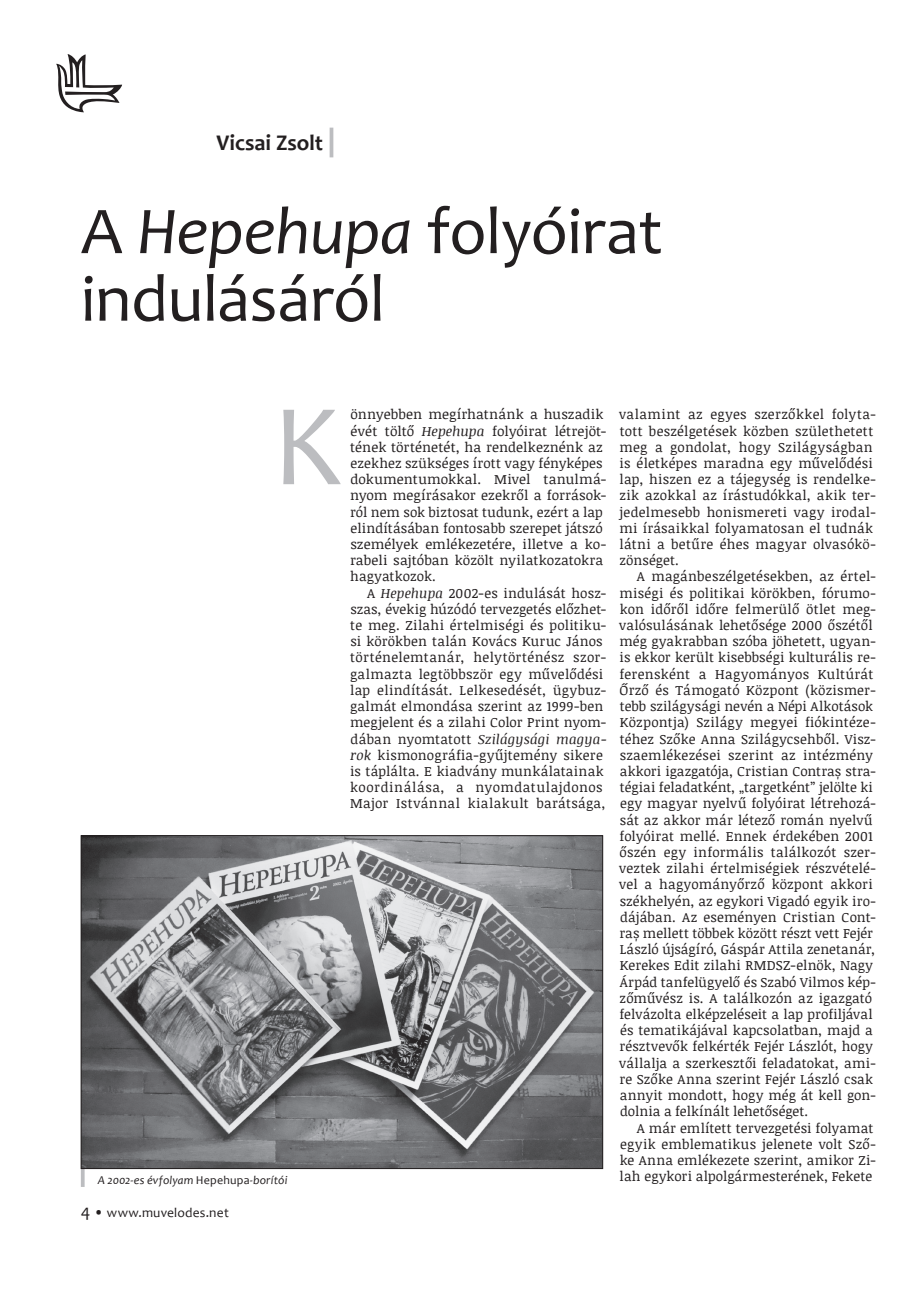
<style>
.page{position:relative;width:915px;height:1306px;background:#fff}
.page>*{position:absolute;margin:0;border:0;box-sizing:border-box;transform-origin:0 0}
.t1{font:117px "Candara";color:#bcbdc0}
.t2{font:67.5px/67.5px "Candara";letter-spacing:-.01em;color:#231f20}
.t3{font:700 22.5px "Candara";letter-spacing:-.005em;color:#231f20}
.t4{font:13.5px/16.2px "Noticia Text";letter-spacing:.015em;color:#231f20}
.t5{font:13.5px "Candara";letter-spacing:.01em;color:#231f20}
.t6{font:italic 12px "Candara";letter-spacing:.01em;color:#231f20}
.s1{font-style:italic}
.s2{font-style:normal}
.s3{font-size:18px}
.s4{font-size:15px}
</style>
<div class="page">
<svg style="left:56px;top:54px;width:66px;height:58px"></svg>
<svg style="left:81px;top:1168px;width:4px;height:18px"></svg>
<svg style="left:329px;top:128px;width:4px;height:29px"></svg>
<img style="left:83px;top:837px;width:517px;height:329px">
<h3 class="t3" style="left:216px;top:129px;width:108px">Vicsai Zsolt</h3>
<h2 class="t2" style="left:81px;top:197px;width:583px">A <span class="s1">Hepehupa</span> folyóirat indulásáról</h2>
<h1 class="t1" style="left:272px;top:373px;width:71px">K</h1>
<p class="t4" style="left:350px;top:406px;width:258px">önnyebben megírhatnánk a huszadik évét töltő <span class="s1">Hepehupa</span> folyóirat létrejöt&shy;tének történetét, ha rendelkeznénk az ezekhez szükséges írott vagy fényképes dokumentumokkal. Mivel tanulmá&shy;nyom megírásakor ezekről a források&shy;ról nem sok biztosat tudunk, ezért a lap elindításában fontosabb szerepet játszó személyek emlékezetére, illetve a ko&shy;rabeli sajtóban közölt nyilatkozatokra hagyatkozok.</p>
<p class="t4" style="left:350px;top:584px;width:258px;text-indent:17px">A <span class="s1">Hepehupa</span> 2002-es indulását hos - szas, évekig húzódó tervezgetés előzhet&shy;te meg. Zilahi értelmiségi és politiku&shy;si körökben talán Kovács Kuruc János történelemtanár, helytörténész szor&shy;galmazta legtöbbször egy művelődési lap elindítását. Lelkesedését, ügybuz&shy;galmát elmondása szerint az 1999-ben megjelent és a zilahi Color Print nyom&shy;dában nyomtatott <span class="s1">Szilágysági magya&shy;rok</span> kismonográfia-gyűjtemény sikere is táplálta. E kiadvány munkálatainak koordinálása, a nyomdatulajdonos Major Istvánnal kialakult barátsága,</p>
<p class="t6" style="left:98px;top:1172px;width:191px">A 2002-es évfolyam <span class="s2">Hepehupa</span>-borítói</p>
<p class="t5" style="left:81px;top:1204px;width:149px"><span class="s3">4</span> <span class="s4">•</span> www.muvelodes.net</p>
<p class="t4" style="left:619px;top:406px;width:258px">valamint az egyes szerzőkkel folyta&shy;tott beszélgetések közben születhetett meg a gondolat, hogy Szilágyságban is életképes maradna egy művelődési lap, hiszen ez a tájegység is rendelke&shy;zik azokkal az írástudókkal, akik ter&shy;jedelmesebb honismereti vagy irodal&shy;mi írásaikkal folyamatosan el tudnák látni a betűre éhes magyar olvasókö&shy;zönséget.</p>
<p class="t4" style="left:619px;top:568px;width:258px;text-indent:17px">A magánbeszélgetésekben, az értel&shy;miségi és politikai körökben, fórumo&shy;kon időről időre felmerülő ötlet meg&shy;valósulásának lehetősége 2000 őszétől még gyakrabban szóba jöhetett, ugyan&shy;is ekkor került kisebbségi kulturális re&shy;ferensként a Hagyományos Kultúrát Őrző és Támogató Központ (közismer&shy;tebb szilágysági nevén a Népi Alkotások Központja) Szilágy megyei fiókintéze&shy;téhez Szőke Anna Szilágycsehből. Vis - szaemlékezései szerint az intézmény akkori igazgatója, Cristian Contraș stra&shy;tégiai feladatként, „targetként” jelölte ki egy magyar nyelvű folyóirat létrehozá&shy;sát az akkor már létező román nyelvű folyóirat mellé. Ennek érdekében 2001 őszén egy informális találkozót szer&shy;veztek zilahi értelmiségiek részvételé&shy;vel a hagyományőrző központ akkori székhelyén, az egykori Vigadó egyik iro&shy;dájában. Az eseményen Cristian Cont&shy;raș mellett többek között részt vett Fejér László újságíró, Gáspár Attila zenetanár, Kerekes Edit zilahi RMDSZ-elnök, Nagy Árpád tanfelügyelő és Szabó Vilmos kép&shy;zőművész is. A találkozón az igazgató felvázolta elképzeléseit a lap profiljával és tematikájával kapcsolatban, majd a résztvevők felkérték Fejér Lászlót, hogy vállalja a szerkesztői feladatokat, ami&shy;re Szőke Anna szerint Fejér László csak annyit mondott, hogy még át kell gon&shy;dolnia a felkínált lehetőséget.</p>
<p class="t4" style="left:619px;top:1119px;width:257px;text-indent:17px">A már említett tervezgetési folyamat egyik emblematikus jelenete volt Sző&shy;ke Anna emlékezete szerint, amikor Zi&shy;lah egykori alpolgármesterének, Fekete</p>
</div>
